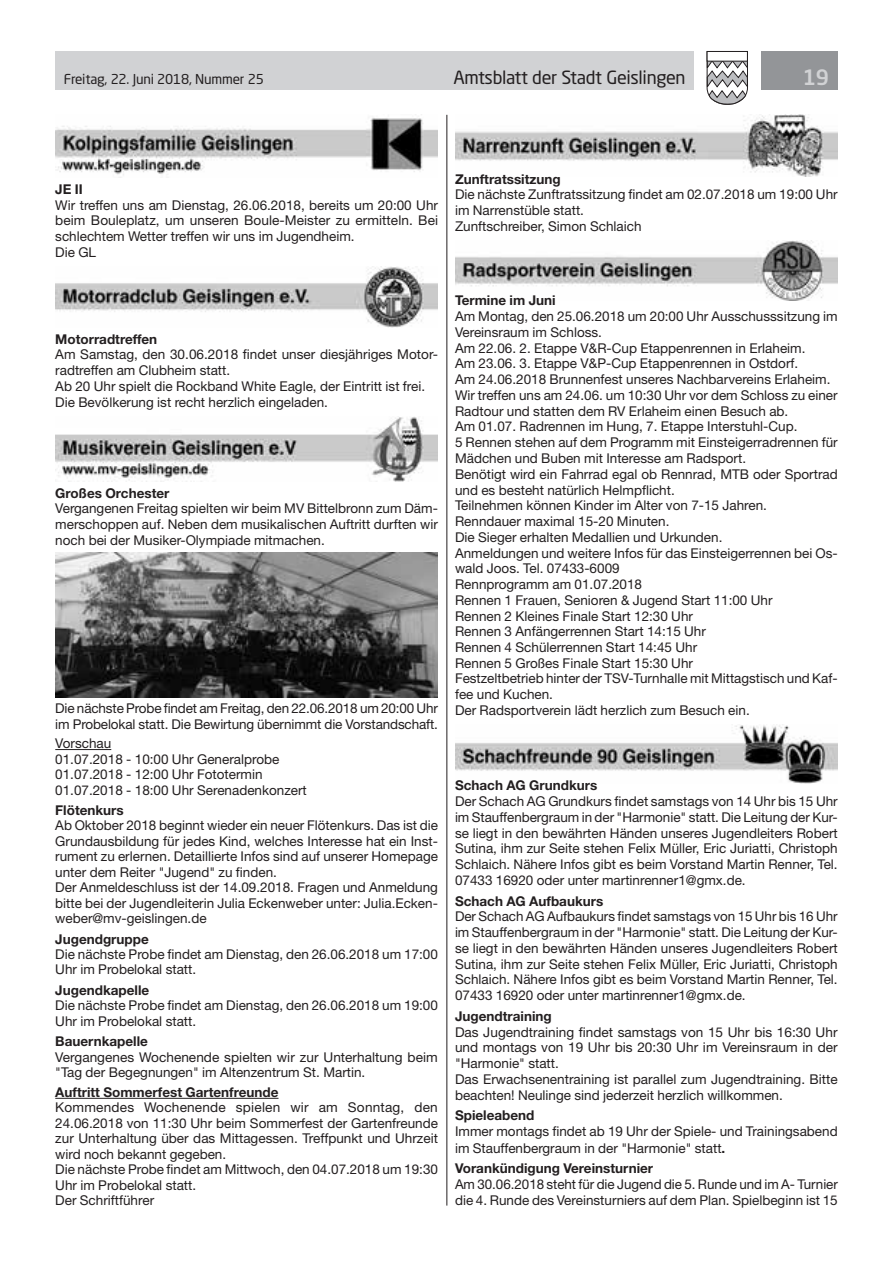
<style>
.page{position:relative;width:893px;height:1263px;background:#fff}
.page>*{position:absolute;margin:0;border:0;box-sizing:border-box;transform-origin:0 0}
.t1{font:500 21px "Neo Sans Std";color:#d1d2d4}
.t2{font:18px "Neo Sans Std";letter-spacing:-.02em;color:#231f20}
.t3{font:13.5px/15.8px "Helvetica Neue LT Std";color:#231f20}
.t4{font:700 13.5px "Helvetica Neue LT Std";color:#231f20}
.t5{font:13.5px "Neo Sans Std";letter-spacing:-.015em;color:#231f20}
.s1{font-weight:700}
</style>
<div class="page">
<div style="left:55px;top:51px;width:639px;height:38px;background:#d1d2d4"></div>
<div style="left:761px;top:51px;width:77px;height:38px;background:#939598"></div>
<svg style="left:706px;top:51px;width:42px;height:54px"></svg>
<div style="left:707px;top:51px;width:41px;height:10px;background:#fff;border:1px solid #231f20"></div>
<hr style="left:446px;top:115px;width:1px;height:1090px;background:#231f20">
<hr style="left:55px;top:749px;width:56px;height:1px;background:#231f20">
<hr style="left:55px;top:1098px;width:223px;height:1px;background:#231f20">
<img style="left:55px;top:117px;width:383px;height:58px">
<img style="left:55px;top:266px;width:383px;height:62px">
<img style="left:55px;top:417px;width:383px;height:65px">
<img style="left:55px;top:552px;width:383px;height:145px">
<img style="left:455px;top:115px;width:383px;height:61px">
<img style="left:455px;top:240px;width:383px;height:61px">
<img style="left:455px;top:725px;width:383px;height:58px">
<p class="t5" style="left:64px;top:71px;width:202px">Freitag, 22. Juni 2018, Nummer 25</p>
<h2 class="t2" style="left:453px;top:66px;width:234px">Amtsblatt der Stadt Geislingen</h2>
<h1 class="t1" style="left:803px;top:64px;width:28px">19</h1>
<p class="t4" style="left:55px;top:181px;width:29px">JE II</p>
<p class="t3" style="left:55px;top:197px;width:384px">Wir treffen uns am Dienstag, 26.06.2018, bereits um 20:00 Uhr beim Bouleplatz, um unseren Boule-Meister zu ermitteln. Bei schlechtem Wetter treffen wir uns im Jugendheim.<br>Die GL</p>
<p class="t4" style="left:55px;top:330px;width:104px">Motorradtreffen</p>
<p class="t3" style="left:55px;top:346px;width:384px">Am Samstag, den 30.06.2018 findet unser diesjähriges Motor&shy;radtreffen am Clubheim statt.<br>Ab 20 Uhr spielt die Rockband White Eagle, der Eintritt ist frei.<br>Die Bevölkerung ist recht herzlich eingeladen.</p>
<p class="t4" style="left:55px;top:484px;width:116px">Großes Orchester</p>
<p class="t3" style="left:55px;top:500px;width:384px;text-align:justify">Vergangenen Freitag spielten wir beim MV Bittelbronn zum Däm&shy;merschoppen auf. Neben dem musikalischen Auftritt durften wir noch bei der Musiker-Olympiade mitmachen.</p>
<p class="t3" style="left:55px;top:700px;width:384px">Die nächste Probe findet am Freitag, den 22.06.2018 um 20:00 Uhr im Probelokal statt. Die Bewirtung übernimmt die Vorstandschaft.</p>
<p class="t3" style="left:55px;top:735px;width:253px">Vorschau<br>01.07.2018 - 10:00 Uhr Generalprobe<br>01.07.2018 - 12:00 Uhr Fototermin<br>01.07.2018 - 18:00 Uhr Serenadenkonzert</p>
<p class="t4" style="left:55px;top:802px;width:70px">Flötenkurs</p>
<p class="t3" style="left:55px;top:818px;width:384px">Ab Oktober 2018 beginnt wieder ein neuer Flötenkurs. Das ist die Grundausbildung für jedes Kind, welches Interesse hat ein Inst&shy;rument zu erlernen. Detaillierte Infos sind auf unserer Homepage unter dem Reiter "Jugend" zu finden.<br>Der Anmeldeschluss ist der 14.09.2018. Fragen und Anmeldung bitte bei der Jugendleiterin Julia Eckenweber unter: Julia.Ecken&shy;weber@mv-geislingen.de</p>
<p class="t4" style="left:55px;top:930px;width:95px">Jugendgruppe</p>
<p class="t3" style="left:55px;top:946px;width:384px">Die nächste Probe findet am Dienstag, den 26.06.2018 um 17:00<br>Uhr im Probelokal statt.</p>
<p class="t4" style="left:55px;top:982px;width:95px">Jugendkapelle</p>
<p class="t3" style="left:55px;top:998px;width:384px">Die nächste Probe findet am Dienstag, den 26.06.2018 um 19:00<br>Uhr im Probelokal statt.</p>
<p class="t4" style="left:55px;top:1033px;width:94px">Bauernkapelle</p>
<p class="t3" style="left:55px;top:1049px;width:384px">Vergangenes Wochenende spielten wir zur Unterhaltung beim "Tag der Begegnungen" im Altenzentrum St. Martin.</p>
<p class="t4" style="left:55px;top:1084px;width:225px">Auftritt Sommerfest Gartenfreunde</p>
<p class="t3" style="left:55px;top:1100px;width:384px">Kommendes Wochenende spielen wir am Sonntag, den 24.06.2018 von 11:30 Uhr beim Sommerfest der Gartenfreunde zur Unterhaltung über das Mittagessen. Treffpunkt und Uhrzeit wird noch bekannt gegeben.<br>Die nächste Probe findet am Mittwoch, den 04.07.2018 um 19:30<br>Uhr im Probelokal statt.<br>Der Schriftführer</p>
<p class="t4" style="left:455px;top:170px;width:107px">Zunftratssitzung</p>
<p class="t3" style="left:455px;top:186px;width:384px">Die nächste Zunftratssitzung findet am 02.07.2018 um 19:00 Uhr im Narrenstüble statt.<br>Zunftschreiber, Simon Schlaich</p>
<p class="t4" style="left:455px;top:292px;width:102px">Termine im Juni</p>
<p class="t3" style="left:455px;top:308px;width:384px">Am Montag, den 25.06.2018 um 20:00 Uhr Ausschusssitzung im Vereinsraum im Schloss.<br>Am 22.06. 2. Etappe V&amp;R-Cup Etappenrennen in Erlaheim.<br>Am 23.06. 3. Etappe V&amp;P-Cup Etappenrennen in Ostdorf.<br>Am 24.06.2018 Brunnenfest unseres Nachbarvereins Erlaheim.<br>Wir treffen uns am 24.06. um 10:30 Uhr vor dem Schloss zu einer Radtour und statten dem RV Erlaheim einen Besuch ab.<br>Am 01.07. Radrennen im Hung, 7. Etappe Interstuhl-Cup.<br>5 Rennen stehen auf dem Programm mit Einsteigerradrennen für Mädchen und Buben mit Interesse am Radsport.<br>Benötigt wird ein Fahrrad egal ob Rennrad, MTB oder Sportrad und es besteht natürlich Helmpflicht.<br>Teilnehmen können Kinder im Alter von 7-15 Jahren.<br>Renndauer maximal 15-20 Minuten.<br>Die Sieger erhalten Medallien und Urkunden.<br>Anmeldungen und weitere Infos für das Einsteigerrennen bei Os&shy;wald Joos. Tel. 07433-6009<br>Rennprogramm am 01.07.2018<br>Rennen 1 Frauen, Senioren &amp; Jugend Start 11:00 Uhr<br>Rennen 2 Kleines Finale Start 12:30 Uhr<br>Rennen 3 Anfängerrennen Start 14:15 Uhr<br>Rennen 4 Schülerrennen Start 14:45 Uhr<br>Rennen 5 Großes Finale Start 15:30 Uhr<br>Festzeltbetrieb hinter der TSV-Turnhalle mit Mittagstisch und Kaf&shy;fee und Kuchen.<br>Der Radsportverein lädt herzlich zum Besuch ein.</p>
<p class="t4" style="left:455px;top:777px;width:144px">Schach AG Grundkurs</p>
<p class="t3" style="left:455px;top:793px;width:384px;text-align:justify">Der Schach AG Grundkurs findet samstags von 14 Uhr bis 15 Uhr im Stauffenbergraum in der "Harmonie" statt. Die Leitung der Kur&shy;se liegt in den bewährten Händen unseres Jugendleiters Robert Sutina, ihm zur Seite stehen Felix Müller, Eric Juriatti, Christoph Schlaich. Nähere Infos gibt es beim Vorstand Martin Renner, Tel.<br>07433 16920 oder unter martinrenner1@gmx.de.</p>
<p class="t4" style="left:455px;top:892px;width:150px">Schach AG Aufbaukurs</p>
<p class="t3" style="left:455px;top:908px;width:384px;text-align:justify">Der Schach AG Aufbaukurs findet samstags von 15 Uhr bis 16 Uhr im Stauffenbergraum in der "Harmonie" statt. Die Leitung der Kur&shy;se liegt in den bewährten Händen unseres Jugendleiters Robert Sutina, ihm zur Seite stehen Felix Müller, Eric Juriatti, Christoph Schlaich. Nähere Infos gibt es beim Vorstand Martin Renner, Tel.<br>07433 16920 oder unter martinrenner1@gmx.de.</p>
<p class="t4" style="left:455px;top:1008px;width:98px">Jugendtraining</p>
<p class="t3" style="left:455px;top:1024px;width:384px">Das Jugendtraining findet samstags von 15 Uhr bis 16:30 Uhr und montags von 19 Uhr bis 20:30 Uhr im Vereinsraum in der "Harmonie" statt.<br>Das Erwachsenentraining ist parallel zum Jugendtraining. Bitte beachten! Neulinge sind jederzeit herzlich willkommen.</p>
<p class="t4" style="left:455px;top:1107px;width:81px">Spieleabend</p>
<p class="t3" style="left:455px;top:1123px;width:384px;line-height:16.5px">Immer montags findet ab 19 Uhr der Spiele- und Trainingsabend im Stauffenbergraum in der "Harmonie" statt<span class="s1">.</span></p>
<p class="t4" style="left:455px;top:1160px;width:200px">Vorankündigung Vereinsturnier</p>
<p class="t3" style="left:455px;top:1176px;width:384px">Am 30.06.2018 steht für die Jugend die 5. Runde und im A- Turnier die 4. Runde des Vereinsturniers auf dem Plan. Spielbeginn ist 15</p>
</div>
